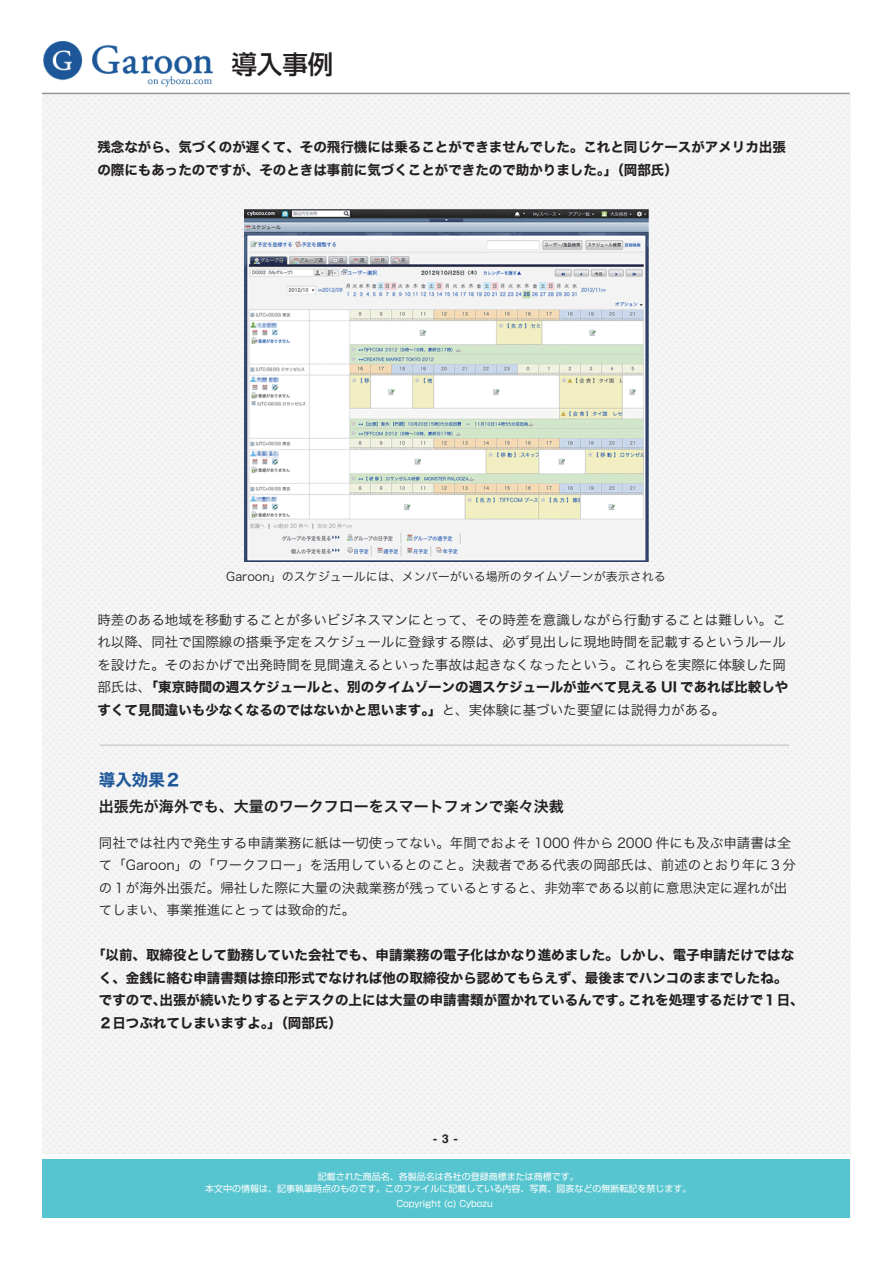
<style>
.page{position:relative;width:893px;height:1263px;background:#fff}
.page>*{position:absolute;margin:0;border:0;box-sizing:border-box;transform-origin:0 0}
.t1{font:500 25.5px "Shin Go Pro";color:#231f20}
.t2{font:16.5px "Hira Kaku Std W7";color:#1e5799}
.t3{font:15px "Hira Kaku Std W6";color:#231f20}
.t4{font:13.5px/22.5px "Hira Kaku Std W7";color:#231f20}
.t5{font:13.5px/22.5px "Hira Kaku Std W3";color:#231f20;text-align:justify}
.t6{font:12px "Hira Kaku Std W3";color:#231f20}
.t7{font:700 12px "Helvetica";color:#231f20}
.t8{font:9px/12px "Shin Go Pro";color:#fff;text-align:center}
.s1{font-family:"Hira Kaku Std W3"}
</style>
<div class="page">
<div style="left:42px;top:94px;width:808px;height:1123px;background:#f4f5f4"></div>
<hr style="left:42px;top:93px;width:808px;height:1px;background:#939498">
<div style="left:42px;top:1158px;width:808px;height:60px;background:#57c5cf"></div>
<hr style="left:42px;top:1154px;width:808px;height:4px;background:#fff">
<img style="left:43px;top:41px;width:169px;height:46px">
<img style="left:244px;top:209px;width:405px;height:352px">
<hr style="left:100px;top:744px;width:689px;height:2px;background:#cfd0d1">
<h1 class="t1" style="left:231px;top:43px;width:103px">導入事例</h1>
<p class="t4" style="left:97px;top:137px;width:690px">残念ながら、気づくのが遅くて、その飛行機には乗ることができませんでした。これと同じケースがアメリカ出張の際にもあったのですが、そのときは事前に気づくことができたので助かりました。」（岡部氏）</p>
<p class="t6" style="left:226px;top:568px;width:441px">Garoon」のスケジュールには、メンバーがいる場所のタイムゾーンが表示される</p>
<p class="t5" style="left:97px;top:608px;width:690px">時差のある地域を移動することが多いビジネスマンにとって、その時差を意識しながら行動することは難しい。これ以降、同社で国際線の搭乗予定をスケジュールに登録する際は、必ず見出しに現地時間を記載するというルールを設けた。そのおかげで出発時間を見間違えるといった事故は起きなくなったという。これらを実際に体験した岡</p>
<p class="t4" style="left:97px;top:676px;width:692px"><span class="s1">部氏は、</span>「東京時間の週スケジュールと、別のタイムゾーンの週スケジュールが並べて見える UI であれば比較しやすくて見間違いも少なくなるのではないかと思います。」<span class="s1">と、実体験に基づいた要望には説得力がある。</span></p>
<p class="t2" style="left:99px;top:767px;width:84px">導入効果２</p>
<p class="t3" style="left:99px;top:794px;width:466px">出張先が海外でも、大量のワークフローをスマートフォンで楽々決裁</p>
<p class="t5" style="left:99px;top:831px;width:698px;text-align:left">同社では社内で発生する申請業務に紙は一切使ってない。年間でおよそ 1000 件から 2000 件にも及ぶ申請書は全て「Garoon」の「ワークフロー」を活用しているとのこと。決裁者である代表の岡部氏は、前述のとおり年に３分の１が海外出張だ。帰社した際に大量の決裁業務が残っているとすると、非効率である以前に意思決定に遅れが出てしまい、事業推進にとっては致命的だ。</p>
<p class="t4" style="left:99px;top:944px;width:706px;text-indent:-7px">「以前、取締役として勤務していた会社でも、申請業務の電子化はかなり進めました。しかし、電子申請だけではなく、金銭に絡む申請書類は捺印形式でなければ他の取締役から認めてもらえず、最後までハンコのままでしたね。ですので、出張が続いたりするとデスクの上には大量の申請書類が置かれているんです。これを処理するだけで１日、２日つぶれてしまいますよ。」（岡部氏）</p>
<p class="t7" style="left:433px;top:1129px;width:26px">- 3 -</p>
<p class="t8" style="left:205px;top:1170px;width:487px">記載された商品名、各製品名は各社の登録商標または商標です。<br>本文中の情報は、記事執筆時点のものです。このファイルに記載している内容、写真、図表などの無断転記を禁じます。</p>
<p class="t8" style="left:396px;top:1197px;width:98px">Copyright (c) Cybozu</p>
</div>
